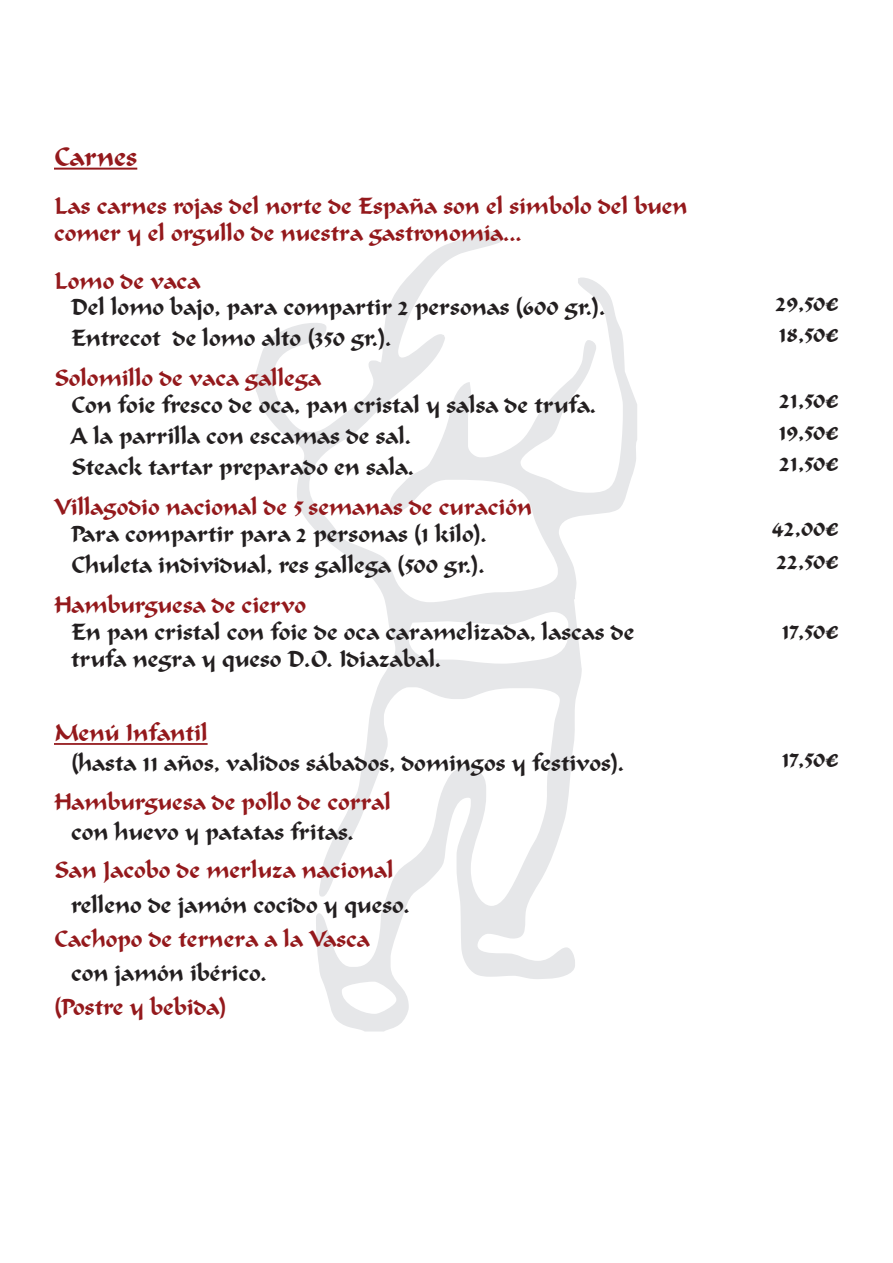
<style>
.page{position:relative;width:893px;height:1263px;background:#fff}
.page>*{position:absolute;margin:0;border:0;box-sizing:border-box;transform-origin:0 0}
.t1{font:25.5px "Formal Script 421 BT";color:#94191c}
.t2{font:22.95px "Formal Script 421 BT";color:#94191c}
.t3{font:22.5px/31.2px "Formal Script 421 BT";color:#231f20}
.t4{font:22.5px/27px "Formal Script 421 BT";color:#94191c}
.s1{font-family:"Forte";font-size:19.5px}
</style>
<div class="page">
<svg style="left:256px;top:231px;width:381px;height:800px"></svg>
<hr style="left:54px;top:168px;width:83px;height:2px;background:#94191c">
<hr style="left:54px;top:743px;width:154px;height:2px;background:#94191c">
<p class="t1" style="left:54px;top:142px;width:85px">Carnes</p>
<p class="t4" style="left:54px;top:192px;width:635px">Las carnes rojas del norte de España son el símbolo del buen comer y el orgullo de nuestra gastronomía...</p>
<p class="t4" style="left:54px;top:268px;width:148px">Lomo de vaca</p>
<p class="t3" style="left:71px;top:291px;width:536px">Del lomo bajo, para compartir 2 personas (600 gr.).<br>Entrecot de lomo alto (350 gr.).</p>
<p class="t4" style="left:54px;top:364px;width:269px">Solomillo de vaca gallega</p>
<p class="t3" style="left:71px;top:389px;width:527px">Con foie fresco de oca, pan cristal y salsa de trufa.<br>A la parrilla con escamas de sal.<br>Steack tartar preparado en sala.</p>
<p class="t4" style="left:54px;top:493px;width:480px">Villagodio nacional de 5 semanas de curación</p>
<p class="t3" style="left:71px;top:518px;width:418px">Para compartir para 2 personas (1 kilo).<br>Chuleta individual, res gallega (500 gr.).</p>
<p class="t4" style="left:54px;top:591px;width:254px">Hamburguesa de ciervo</p>
<p class="t3" style="left:71px;top:618px;width:565px;line-height:27px">En pan cristal con foie de oca caramelizada, lascas de trufa negra y queso D.O. Idiazabal.</p>
<p class="t2" style="left:54px;top:720px;width:155px">Menú Infantil</p>
<p class="t3" style="left:71px;top:748px;width:555px">(hasta 11 años, validos sábados, domingos y festivos).</p>
<p class="t4" style="left:54px;top:788px;width:339px">Hamburguesa de pollo de corral</p>
<p class="t3" style="left:71px;top:816px;width:284px">con huevo y patatas fritas.</p>
<p class="t4" style="left:54px;top:857px;width:341px">San Jacobo de merluza nacional</p>
<p class="t3" style="left:71px;top:889px;width:341px">relleno de jamón cocido y queso.</p>
<p class="t4" style="left:54px;top:925px;width:317px">Cachopo de ternera a la Vasca</p>
<p class="t3" style="left:71px;top:957px;width:197px">con jamón ibérico.</p>
<p class="t4" style="left:54px;top:994px;width:174px">(Postre y bebida)</p>
<p class="t3" style="left:776px;top:288px;width:64px;line-height:30.6px">29,50<span class="s1">€<br></span>18,50<span class="s1">€</span></p>
<p class="t3" style="left:779px;top:383px;width:62px;line-height:32.7px">21,50<span class="s1">€<br></span>19,50<span class="s1">€</span></p>
<p class="t3" style="left:780px;top:447px;width:61px">21,50<span class="s1">€</span></p>
<p class="t3" style="left:772px;top:512px;width:68px;line-height:32.7px">42,00<span class="s1">€<br></span>22,50<span class="s1">€</span></p>
<p class="t3" style="left:782px;top:615px;width:59px">17,50<span class="s1">€</span></p>
<p class="t3" style="left:782px;top:743px;width:59px">17,50<span class="s1">€</span></p>
</div>
